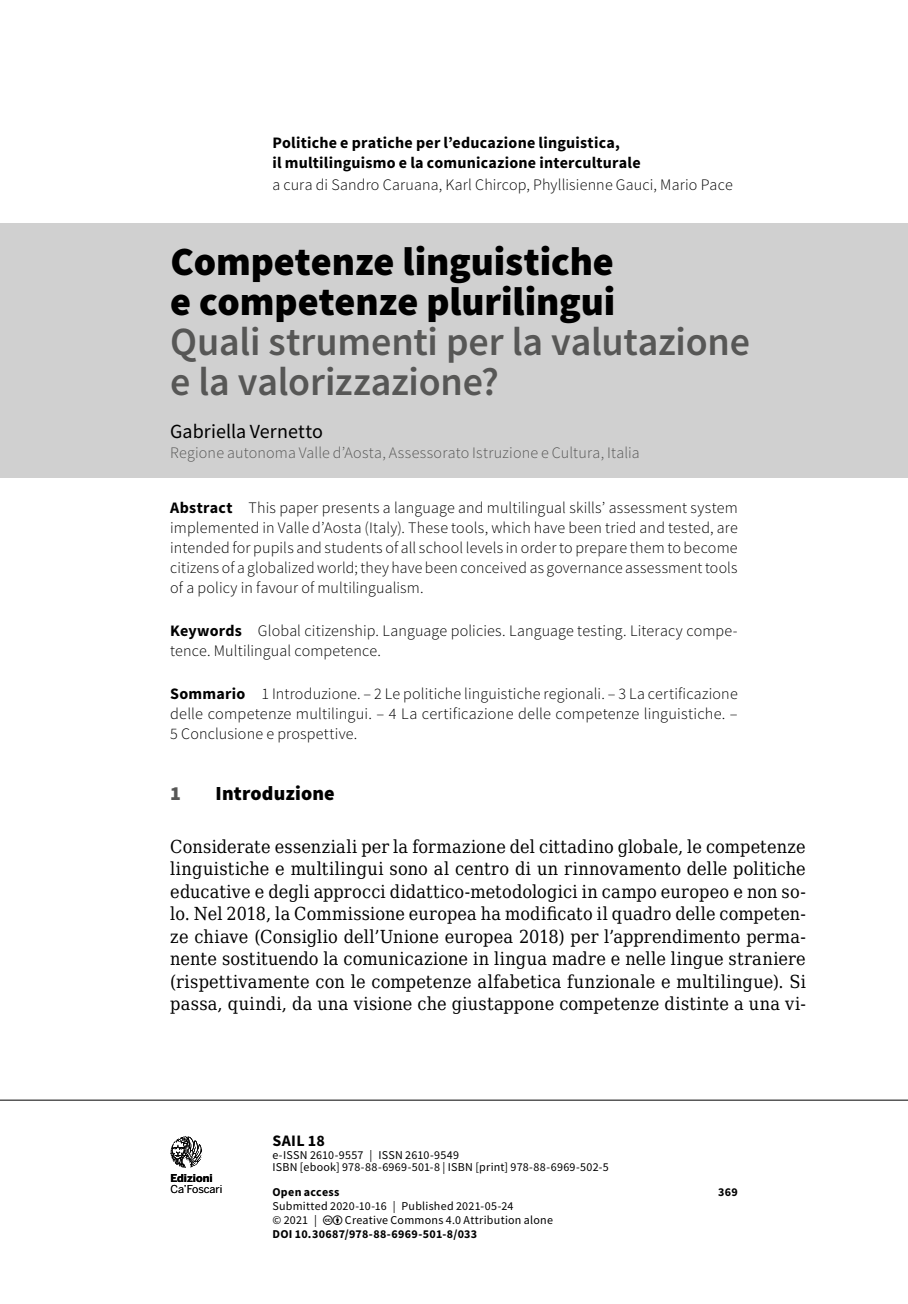
<style>
.page{position:relative;width:908px;height:1304px;background:#fff}
.page>*{position:absolute;margin:0;border:0;box-sizing:border-box;transform-origin:0 0}
.t1{font:600 40px/40px "Source Sans Pro";letter-spacing:-.005em;color:#575756}
.t2{font:900 40px/40px "Source Sans Pro";color:#000}
.t3{font:20px "Source Sans Pro";letter-spacing:.005em;color:#000}
.t4{font:900 20px "Source Sans Pro";letter-spacing:.01em;color:#000}
.t5{font:900 20px "Source Sans Pro";color:#575756}
.t6{font:18px/22.4px "DejaVu Serif Condensed";letter-spacing:.015em;color:#000;text-align:justify}
.t7{font:300 16px/20px "Source Sans Pro";letter-spacing:.01em;color:#000;text-align:justify}
.t8{font:700 16px/20px "Source Sans Pro";letter-spacing:.015em;color:#000}
.t9{font:300 16px "Source Sans Pro";letter-spacing:.01em;color:#575756}
.t10{font:12px/12.4px "Source Sans Pro";letter-spacing:.02em;color:#000}
.t11{font:700 12px "Source Sans Pro";letter-spacing:.025em;color:#000}
.t12{font:10.8px "Benton Sans";letter-spacing:-.01em;color:#000}
.t13{font:700 10.8px "Benton Sans";color:#000}
.s1{font-weight:700}
</style>
<div class="page">
<hr style="left:0;top:1100px;width:907px;height:1px;background:#000">
<svg style="left:170px;top:1136px;width:32px;height:32px"></svg>
<div style="left:0;top:223px;width:907px;height:254px;background:#d0d0d0"></div>
<p class="t8" style="left:272px;top:133px;width:369px">Politiche e pratiche per l’educazione linguistica,<br>il multilinguismo e la comunicazione interculturale</p>
<p class="t7" style="left:272px;top:175px;width:461px">a cura di Sandro Caruana, Karl Chircop, Phyllisienne Gauci, Mario Pace</p>
<h1 class="t2" style="left:170px;top:241px;width:446px">Competenze linguistiche e competenze plurilingui</h1>
<h1 class="t1" style="left:170px;top:322px;width:581px">Quali strumenti per la valutazione e la valorizzazione?</h1>
<p class="t3" style="left:170px;top:419px;width:154px">Gabriella Vernetto</p>
<p class="t9" style="left:170px;top:443px;width:470px">Regione autonoma Valle d’Aosta, Assessorato Istruzione e Cultura, Italia</p>
<p class="t7" style="left:170px;top:498px;width:568px"><span class="s1">Abstract</span> This paper presents a language and multilingual skills’ assessment system implemented in Valle d’Aosta (Italy). These tools, which have been tried and tested, are intended for pupils and students of all school levels in order to prepare them to become citizens of a globalized world; they have been conceived as governance assessment tools of a policy in favour of multilingualism.</p>
<p class="t7" style="left:170px;top:621px;width:568px"><span class="s1">Keywords</span> Global citizenship. Language policies. Language testing. Literacy compe&shy;tence. Multilingual competence.</p>
<p class="t7" style="left:170px;top:683px;width:568px"><span class="s1">Sommario</span> 1 Introduzione. – 2 Le politiche linguistiche regionali. – 3 La certificazione delle competenze multilingui. – 4 La certificazione delle competenze linguistiche. – 5 Conclusione e prospettive.</p>
<p class="t5" style="left:170px;top:780px;width:12px">1</p>
<p class="t4" style="left:215px;top:780px;width:120px">Introduzione</p>
<p class="t6" style="left:170px;top:835px;width:636px">Considerate essenziali per la formazione del cittadino globale, le competenze linguistiche e multilingui sono al centro di un rinnovamento delle politiche educative e degli approcci didattico-metodologici in campo europeo e non so&shy;lo. Nel 2018, la Commissione europea ha modificato il quadro delle competen&shy;ze chiave (Consiglio dell’Unione europea 2018) per l’apprendimento perma&shy;nente sostituendo la comunicazione in lingua madre e nelle lingue straniere (rispettivamente con le competenze alfabetica funzionale e multilingue). Si passa, quindi, da una visione che giustappone competenze distinte a una vi-</p>
<p class="t13" style="left:170px;top:1171px;width:44px">Edizioni</p>
<p class="t12" style="left:170px;top:1183px;width:53px">Ca’Foscari</p>
<p class="t8" style="left:272px;top:1130px;width:54px">SAIL 18</p>
<p class="t10" style="left:272px;top:1149px;width:338px">e-ISSN 2610-9557 | ISSN 2610-9549<br>ISBN [ebook] 978-88-6969-501-8 | ISBN [print] 978-88-6969-502-5</p>
<p class="t11" style="left:272px;top:1184px;width:69px">Open access</p>
<p class="t11" style="left:717px;top:1184px;width:21px">369</p>
<p class="t10" style="left:272px;top:1199px;width:242px;line-height:14.2px">Submitted 2020-10-16 | Published 2021-05-24 © 2021 |</p>
<p class="t10" style="left:345px;top:1214px;width:209px">Creative Commons 4.0 Attribution alone</p>
<p class="t11" style="left:272px;top:1226px;width:206px">DOI 10.30687/978-88-6969-501-8/033</p>
</div>
